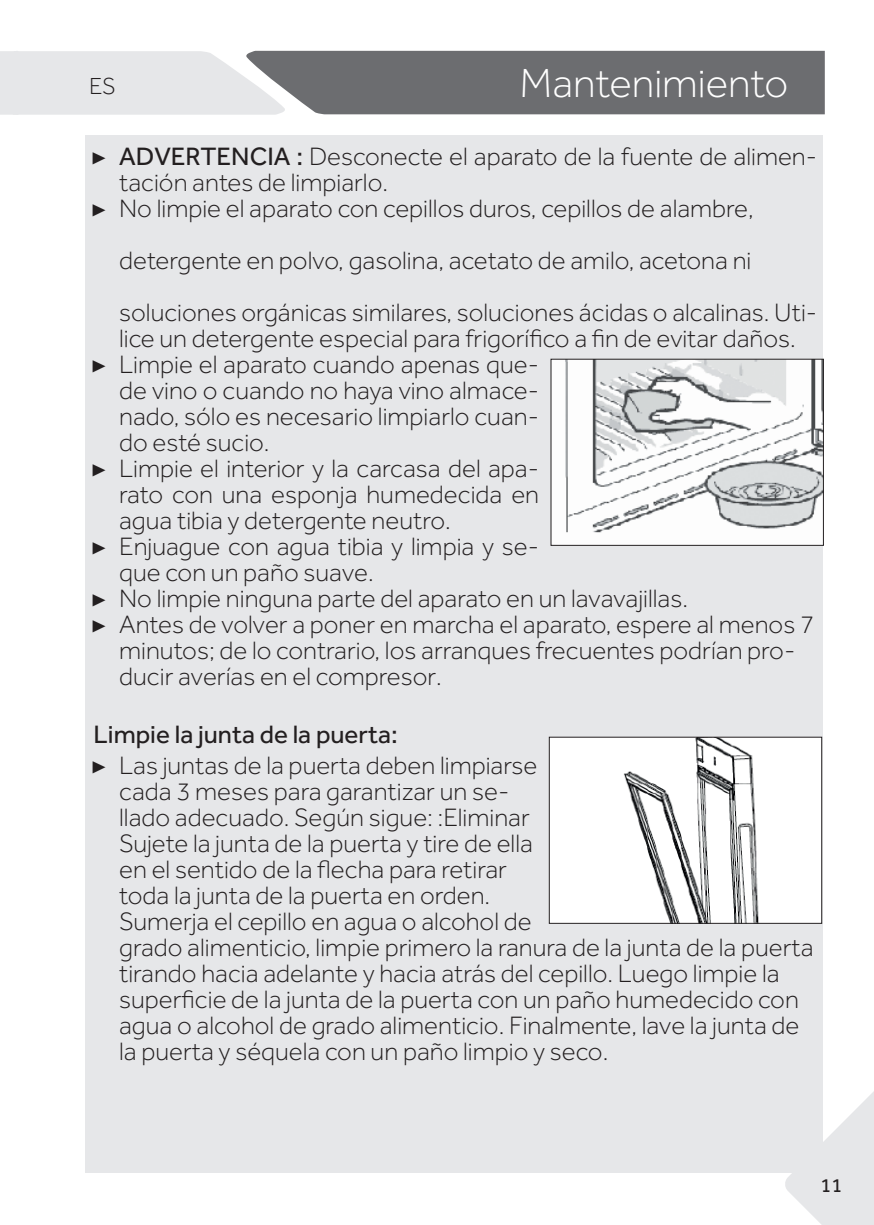
<style>
.page{position:relative;width:874px;height:1225px;background:#fff}
.page>*{position:absolute;margin:0;border:0;box-sizing:border-box;transform-origin:0 0}
.t1{font:300 42px "Effra";color:#fff}
.t2{font:300 26px/26px "Effra";color:#231f20}
.t3{font:300 24px "Effra";color:#231f20}
.t4{font:20px "Effra";color:#231f20}
.s1{font-family:"Minion Pro";font-weight:400}
.s2{font-weight:400}
</style>
<div class="page">
<svg style="left:785px;top:1062px;width:88px;height:163px"></svg>
<svg style="left:0;top:51px;width:824px;height:64px;background:#c5c6c8"></svg>
<div style="left:351px;top:52px;width:448px;height:61px;background:#6c6d70"></div>
<div style="left:85px;top:135px;width:737px;height:1038px;background:#e6e7e9"></div>
<img style="left:552px;top:361px;width:269px;height:183px">
<div style="left:550px;top:359px;width:273px;height:187px;border:1px solid #231f20"></div>
<div style="left:549px;top:737px;width:272px;height:186px;background:#fff"></div>
<img style="left:623px;top:738px;width:136px;height:184px">
<div style="left:548px;top:736px;width:273px;height:188px;border:1px solid #231f20"></div>
<p class="t3" style="left:89px;top:72px;width:28px">ES</p>
<h1 class="t1" style="left:519px;top:59px;width:270px">Mantenimiento</h1>
<p class="t2" style="left:91px;top:143px;width:727px"><span class="s1">▶</span> <span class="s2">ADVERTENCIA :</span> Desconecte el aparato de la fuente de alimen-</p>
<p class="t2" style="left:119px;top:169px;width:270px">tación antes de limpiarlo.</p>
<p class="t2" style="left:91px;top:195px;width:664px"><span class="s1">▶</span> No limpie el aparato con cepillos duros, cepillos de alambre,</p>
<p class="t2" style="left:119px;top:234px;width:699px;line-height:52px">detergente en polvo, gasolina, acetato de amilo, acetona ni soluciones orgánicas similares, soluciones ácidas o alcalinas. Uti-</p>
<p class="t2" style="left:119px;top:325px;width:678px">lice un detergente especial para frigorífico a fin de evitar daños.</p>
<p class="t2" style="left:91px;top:351px;width:449px"><span class="s1">▶</span> Limpie el aparato cuando apenas que-</p>
<p class="t2" style="left:119px;top:377px;width:421px">de vino o cuando no haya vino almace-</p>
<p class="t2" style="left:119px;top:403px;width:421px">nado, sólo es necesario limpiarlo cuan-</p>
<p class="t2" style="left:119px;top:429px;width:152px">do esté sucio.</p>
<p class="t2" style="left:91px;top:455px;width:449px"><span class="s1">▶</span> Limpie el interior y la carcasa del apa-</p>
<p class="t2" style="left:119px;top:481px;width:421px">rato con una esponja humedecida en</p>
<p class="t2" style="left:119px;top:507px;width:333px">agua tibia y detergente neutro.</p>
<p class="t2" style="left:91px;top:533px;width:449px"><span class="s1">▶</span> Enjuague con agua tibia y limpia y se-</p>
<p class="t2" style="left:119px;top:559px;width:256px">que con un paño suave.</p>
<p class="t2" style="left:91px;top:585px;width:598px"><span class="s1">▶</span> No limpie ninguna parte del aparato en un lavavajillas.</p>
<p class="t2" style="left:91px;top:611px;width:724px"><span class="s1">▶</span> Antes de volver a poner en marcha el aparato, espere al menos 7</p>
<p class="t2" style="left:119px;top:637px;width:677px">minutos; de lo contrario, los arranques frecuentes podrían pro-</p>
<p class="t2" style="left:119px;top:663px;width:324px">ducir averías en el compresor.</p>
<p class="t2" style="left:91px;top:718px;width:448px;line-height:31.6px"><span class="s2">Limpie la junta de la puerta:<br></span><span class="s1">▶</span> Las juntas de la puerta deben limpiarse</p>
<p class="t2" style="left:119px;top:778px;width:695px">cada 3 meses para garantizar un se-<br>llado adecuado. Según sigue: :Eliminar<br>Sujete la junta de la puerta y tire de ella<br>en el sentido de la flecha para retirar<br>toda la junta de la puerta en orden.<br>Sumerja el cepillo en agua o alcohol de<br>grado alimenticio, limpie primero la ranura de la junta de la puerta tirando hacia adelante y hacia atrás del cepillo. Luego limpie la superficie de la junta de la puerta con un paño humedecido con agua o alcohol de grado alimenticio. Finalmente, lave la junta de la puerta y séquela con un paño limpio y seco.</p>
<p class="t4" style="left:820px;top:1173px;width:23px">11</p>
</div>
